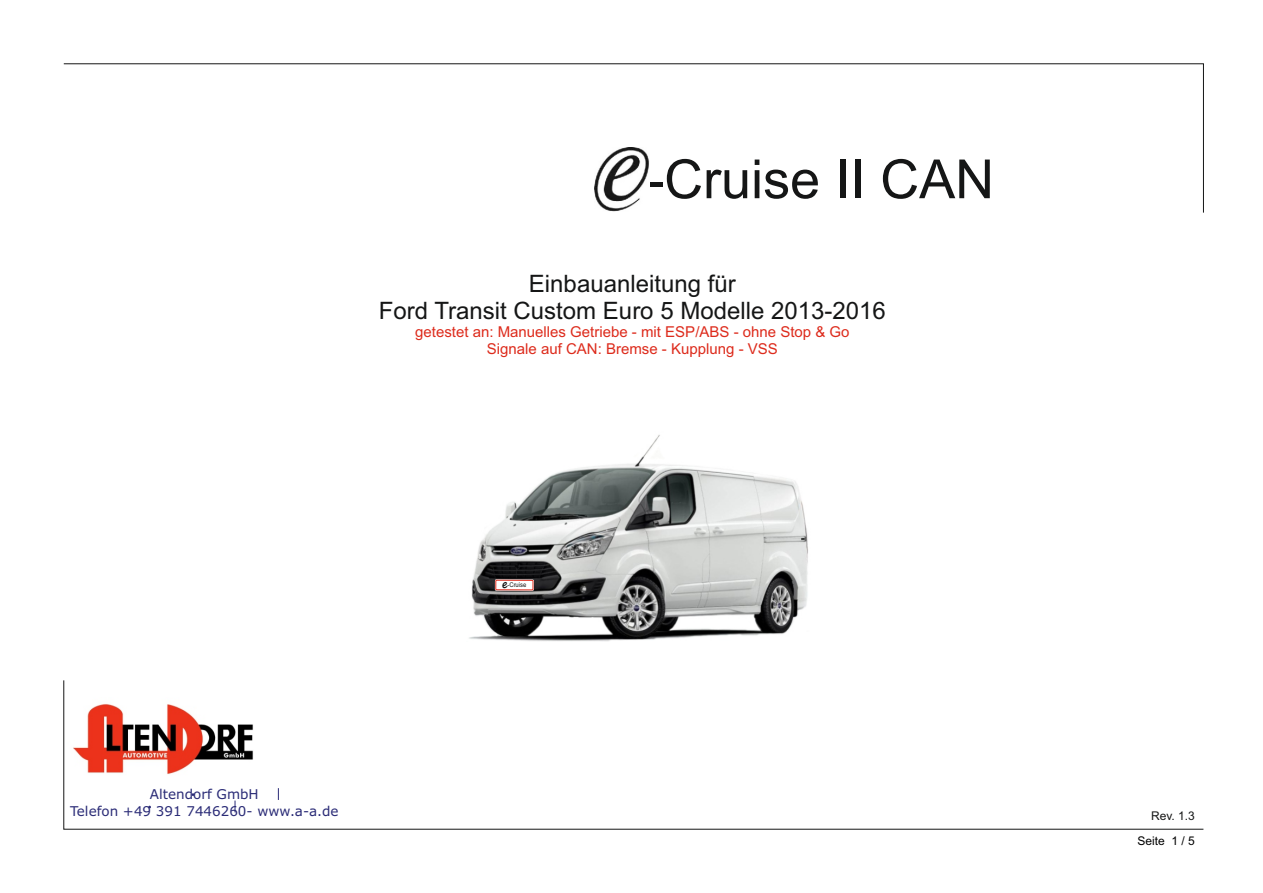
<style>
.page{position:relative;width:1263px;height:893px;background:#fff}
.page>*{position:absolute;margin:0;border:0;box-sizing:border-box;transform-origin:0 0}
.t1{font:54px "Arial";color:#151616}
.t2{font:24px/26.8px "Arial";color:#151616;text-align:center}
.t3{font:15px/16.8px "Arial";color:#dd2b1c;text-align:center}
.t4{font:13.5px/16.4px "Verdana";color:#2b2c77;text-align:center}
.t5{font:12px "Arial";color:#000}
.t6{font:12px "Arial";color:#151616}
.t7{font:6.6px "Arial";letter-spacing:-.005em;color:#151616;scale:.88 1}
.s1{font-family:"Segoe Print";font-weight:700;font-size:11.1px}
</style>
<div class="page">
<img style="left:469px;top:435px;width:339px;height:206px">
<div style="left:495px;top:580px;width:38px;height:10px;background:#fff;border:1px solid #fff"></div>
<div style="left:495px;top:580px;width:38px;height:10px;border:1px solid #dd2b1c"></div>
<svg style="left:63px;top:63px;width:1141px;height:150px"></svg>
<svg style="left:63px;top:680px;width:1141px;height:149px"></svg>
<h1 class="t1" style="left:646px;top:159px;width:350px">-Cruise II CAN</h1>
<h2 class="t2" style="left:379px;top:272px;width:508px">Einbauanleitung für<br>Ford Transit Custom Euro 5 Modelle 2013-2016</h2>
<p class="t3" style="left:415px;top:325px;width:436px">getestet an: Manuelles Getriebe - mit ESP/ABS - ohne Stop &amp; Go<br>Signale auf CAN: Bremse - Kupplung - VSS</p>
<p class="t4" style="left:70px;top:787px;width:270px">Altendorf GmbH<br>Telefon +49 391 7446260- www.a-a.de</p>
<p class="t7" style="left:502px;top:582px;width:29px"><span class="s1">e</span>-Cruise</p>
<p class="t6" style="left:1151px;top:811px;width:45px">Rev. 1.3</p>
<p class="t5" style="left:1137px;top:837px;width:59px">Seite 1 / 5</p>
</div>
